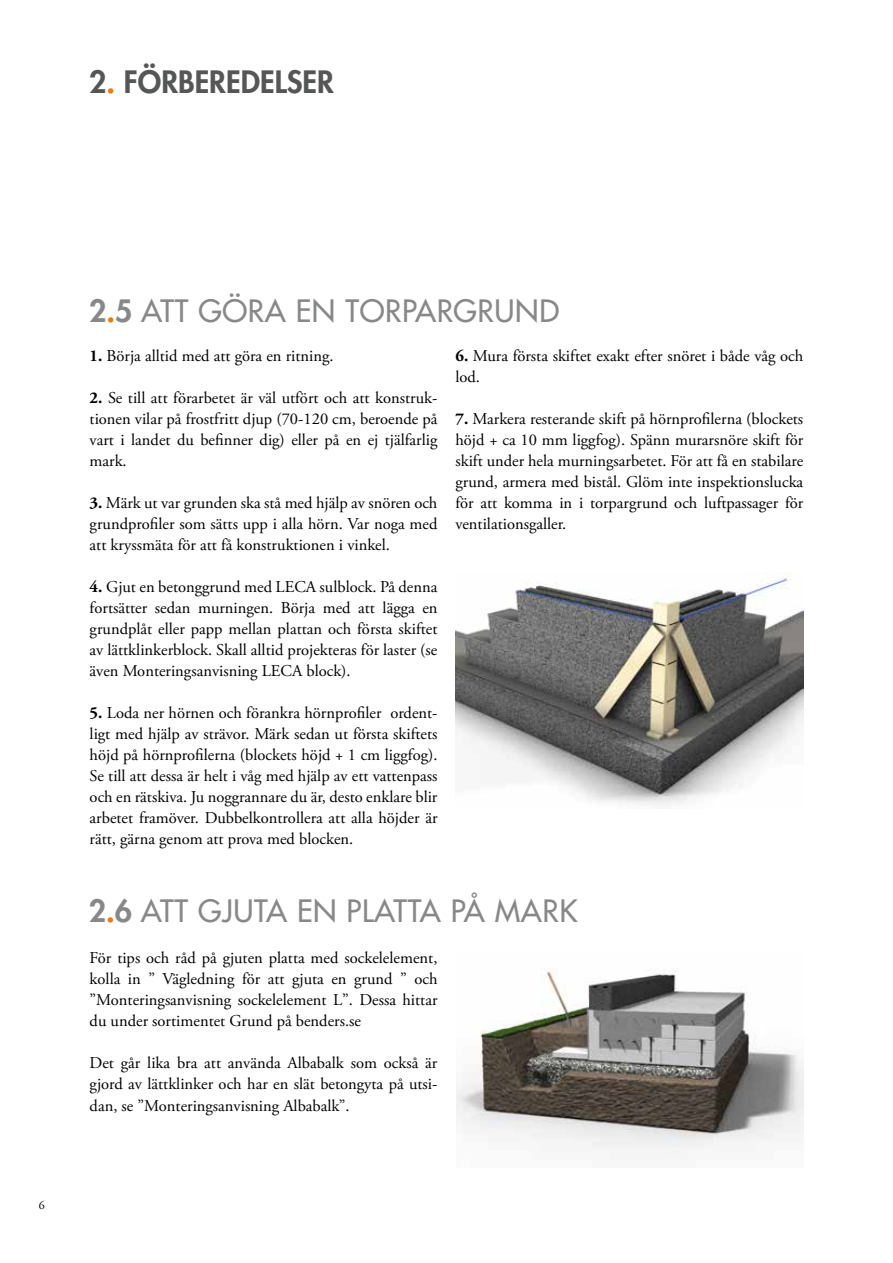
<style>
.page{position:relative;width:893px;height:1263px;background:#fff}
.page>*{position:absolute;margin:0;border:0;box-sizing:border-box;transform-origin:0 0}
.t1{font:500 30px "Futura Std";letter-spacing:.02em;color:#878988}
.t2{font:800 30px "Futura Std";color:#555756}
.t3{font:16.5px/21px "Adobe Garamond Pro";color:#000;text-align:justify}
.t4{font:12px "Adobe Garamond Pro";color:#000}
.s1{color:#f17900}
.s2{font-weight:800}
.s3{font-weight:800;color:#f17900}
.s4{font-weight:700}
</style>
<div class="page">
<img style="left:456px;top:572px;width:347px;height:234px">
<img style="left:456px;top:968px;width:348px;height:186px">
<h1 class="t2" style="left:89px;top:63px;width:246px">2<span class="s1">.</span> FÖRBEREDELSER</h1>
<p class="t4" style="left:39px;top:1197px;width:7px">6</p>
<h1 class="t1" style="left:89px;top:293px;width:471px"><span class="s2">2</span><span class="s3">.</span><span class="s2">5</span> ATT GÖRA EN TORPARGRUND</h1>
<p class="t3" style="left:90px;top:345px;width:245px"><span class="s4">1.</span> Börja alltid med att göra en ritning.</p>
<p class="t3" style="left:90px;top:387px;width:349px"><span class="s4">2.</span> Se till att förarbetet är väl utfört och att konstruk&shy;tionen vilar på frostfritt djup (70-120 cm, beroende på vart i landet du befinner dig) eller på en ej tjälfarlig mark.</p>
<p class="t3" style="left:90px;top:492px;width:349px"><span class="s4">3.</span> Märk ut var grunden ska stå med hjälp av snören och grundprofiler som sätts upp i alla hörn. Var noga med att kryssmäta för att få konstruktionen i vinkel.</p>
<p class="t3" style="left:90px;top:576px;width:349px"><span class="s4">4.</span> Gjut en betonggrund med LECA sulblock. På denna fortsätter sedan murningen. Börja med att lägga en grundplåt eller papp mellan plattan och första skiftet av lättklinkerblock. Skall alltid projekteras för laster (se även Monteringsanvisning LECA block).</p>
<p class="t3" style="left:90px;top:702px;width:349px"><span class="s4">5.</span> Loda ner hörnen och förankra hörnprofiler ordent&shy;ligt med hjälp av strävor. Märk sedan ut första skiftets höjd på hörnprofilerna (blockets höjd + 1 cm liggfog).<br>Se till att dessa är helt i våg med hjälp av ett vattenpass och en rätskiva. Ju noggrannare du är, desto enklare blir arbetet framöver. Dubbelkontrollera att alla höjder är rätt, gärna genom att prova med blocken.</p>
<p class="t3" style="left:455px;top:346px;width:349px"><span class="s4">6.</span> Mura första skiftet exakt efter snöret i både våg och lod.</p>
<p class="t3" style="left:455px;top:409px;width:349px"><span class="s4">7.</span> Markera resterande skift på hörnprofilerna (blockets höjd + ca 10 mm liggfog). Spänn murarsnöre skift för skift under hela murningsarbetet. För att få en stabilare grund, armera med bistål. Glöm inte inspektionslucka för att komma in i torpargrund och luftpassager för ventilationsgaller.</p>
<h1 class="t1" style="left:89px;top:892px;width:490px"><span class="s2">2</span><span class="s3">.</span><span class="s2">6</span> ATT GJUTA EN PLATTA PÅ MARK</h1>
<p class="t3" style="left:90px;top:948px;width:349px">För tips och råd på gjuten platta med sockelelement, kolla in ” Vägledning för att gjuta en grund ” och ”Monteringsanvisning sockelelement L”. Dessa hittar du under sortimentet Grund på benders.se</p>
<p class="t3" style="left:90px;top:1053px;width:349px">Det går lika bra att använda Albabalk som också är gjord av lättklinker och har en slät betongyta på utsi&shy;dan, se ”Monteringsanvisning Albabalk”.</p>
</div>
